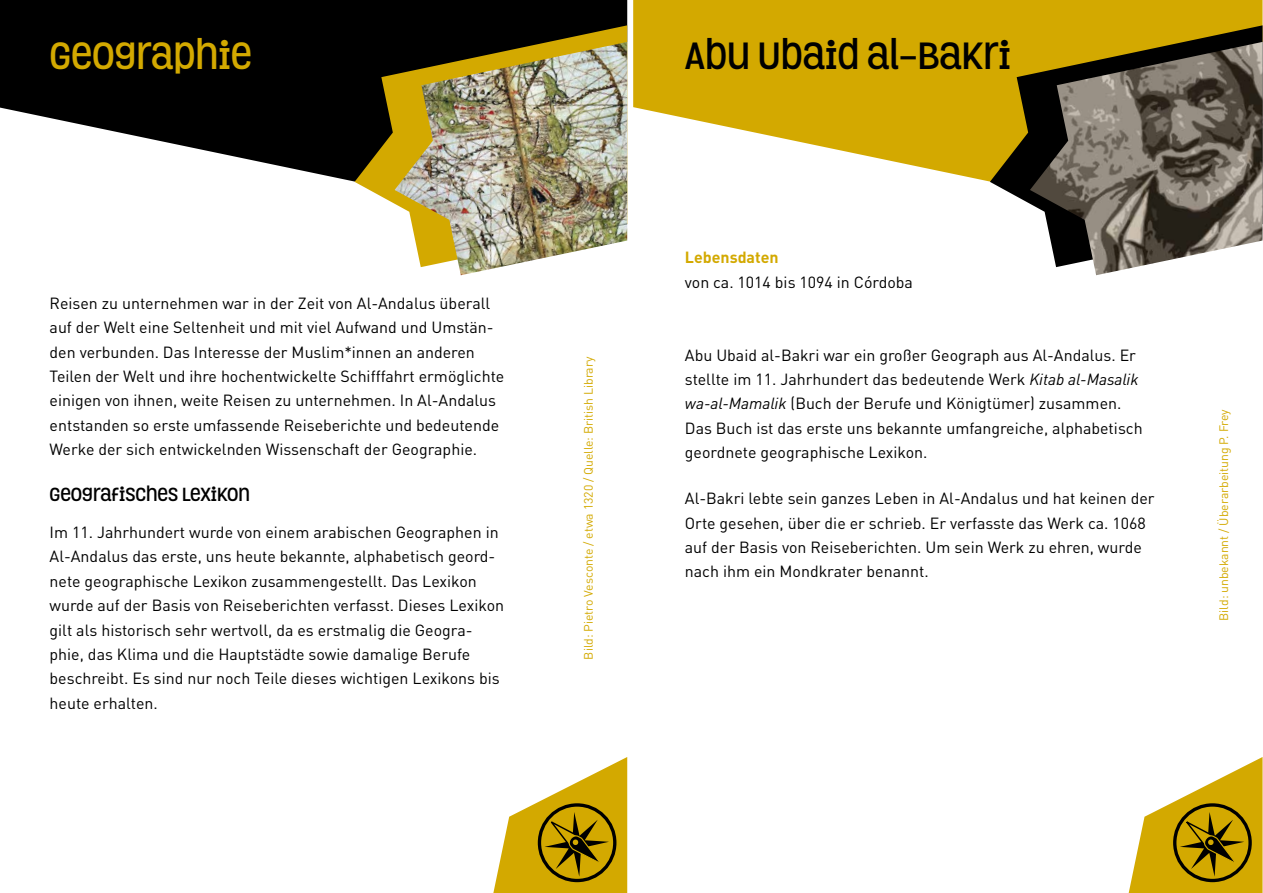
<style>
.page{position:relative;width:1263px;height:893px;background:#fff}
.page>*{position:absolute;margin:0;border:0;box-sizing:border-box;transform-origin:0 0}
.t1{font:700 36.6px "Grota";color:#000}
.t2{font:700 36.6px "Grota";color:#d3a900}
.t3{font:700 18.3px "Grota";color:#000}
.t4{font:16.05px/24.5px "DINOT";color:#000}
.t5{font:700 16.05px "DINOT";color:#d3a900}
.t6{font:12.15px "DINOT";letter-spacing:-.005em;color:#d3a900}
.s1{font-style:italic}
</style>
<div class="page">
<svg style="left:633px;top:0;width:629px;height:182px;fill:#d3a900"></svg>
<svg style="left:990px;top:25px;width:272px;height:179px;background:#a5860a"></svg>
<img style="left:1030px;top:42px;width:232px;height:233px">
<svg style="left:1129px;top:757px;width:133px;height:136px"></svg>
<svg style="left:0;top:0;width:627px;height:182px;fill:#000"></svg>
<svg style="left:355px;top:25px;width:272px;height:179px;background:#3a300a"></svg>
<img style="left:395px;top:42px;width:232px;height:233px">
<svg style="left:493px;top:757px;width:134px;height:136px"></svg>
<h1 class="t2" style="left:50px;top:28px;width:204px">GEOGRAPHIE</h1>
<p class="t4" style="left:50px;top:290px;width:456px">Reisen zu unternehmen war in der Zeit von Al-Andalus überall auf der Welt eine Seltenheit und mit viel Aufwand und Umstän&shy;den verbunden. Das Interesse der Muslim*innen an anderen Teilen der Welt und ihre hochentwickelte Schifffahrt ermöglichte einigen von ihnen, weite Reisen zu unternehmen. In Al-Andalus entstanden so erste umfassende Reiseberichte und bedeutende Werke der sich entwickelnden Wissenschaft der Geographie.</p>
<p class="t3" style="left:50px;top:481px;width:202px">GEOGRAFISCHES LEXIKON</p>
<p class="t4" style="left:50px;top:519px;width:456px">Im 11. Jahrhundert wurde von einem arabischen Geographen in Al-Andalus das erste, uns heute bekannte, alphabetisch geord&shy;nete geographische Lexikon zusammengestellt. Das Lexikon wurde auf der Basis von Reiseberichten verfasst. Dieses Lexikon gilt als historisch sehr wertvoll, da es erstmalig die Geogra&shy;phie, das Klima und die Hauptstädte sowie damalige Berufe beschreibt. Es sind nur noch Teile dieses wichtigen Lexikons bis heute erhalten.</p>
<p class="t6" style="left:580px;top:660px;width:304px;rotate:-90deg">Bild: Pietro Vesconte / etwa 1320 / Quelle: British Library</p>
<h1 class="t1" style="left:685px;top:28px;width:328px">ABU UBAID AL-BAKRI</h1>
<p class="t5" style="left:685px;top:247px;width:95px">Lebensdaten</p>
<p class="t4" style="left:685px;top:269px;width:230px">von ca. 1014 bis 1094 in Córdoba</p>
<p class="t4" style="left:685px;top:342px;width:459px">Abu Ubaid al-Bakri war ein großer Geograph aus Al-Andalus. Er stellte im 11. Jahrhundert das bedeutende Werk <span class="s1">Kitab al-Masalik wa-al-Mamalik</span> (Buch der Berufe und Königtümer) zusammen.<br>Das Buch ist das erste uns bekannte umfangreiche, alphabetisch geordnete geographische Lexikon.</p>
<p class="t4" style="left:685px;top:485px;width:471px">Al-Bakri lebte sein ganzes Leben in Al-Andalus und hat keinen der Orte gesehen, über die er schrieb. Er verfasste das Werk ca. 1068 auf der Basis von Reiseberichten. Um sein Werk zu ehren, wurde nach ihm ein Mondkrater benannt.</p>
<p class="t6" style="left:1215px;top:621px;width:213px;rotate:-90deg">Bild: unbekannt / Überarbeitung P. Frey</p>
</div>
